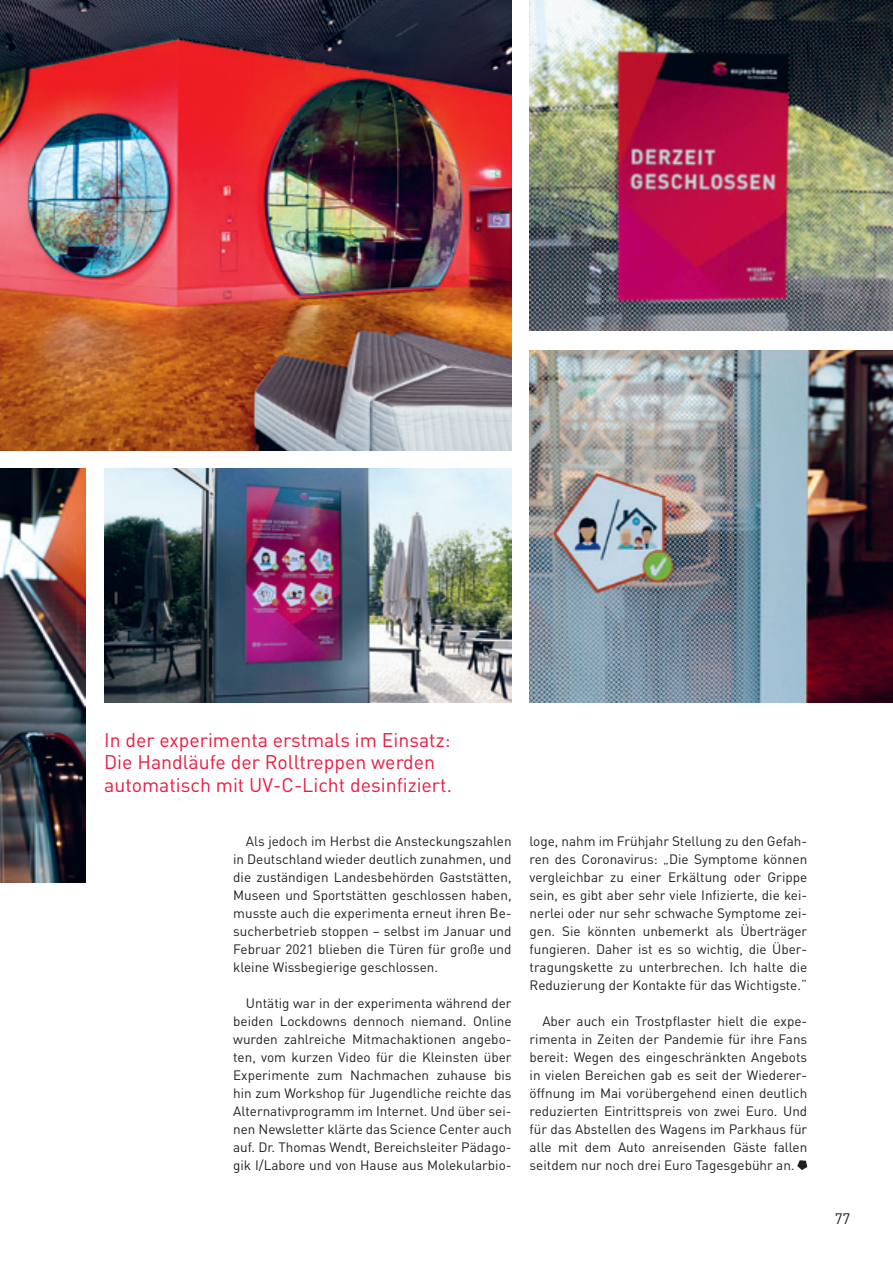
<style>
.page{position:relative;width:893px;height:1263px;background:#fff}
.page>*{position:absolute;margin:0;border:0;box-sizing:border-box;transform-origin:0 0}
.t1{font:19.5px/22.5px "DIN";color:#ed1a40}
.t2{font:15px "DIN";color:#231f20}
.t3{font:13.5px/18px "DIN";color:#231f20;text-align:justify}
</style>
<div class="page">
<img style="left:0;top:0;width:512px;height:450px">
<img style="left:0;top:468px;width:85px;height:414px">
<img style="left:530px;top:0;width:363px;height:331px">
<img style="left:530px;top:350px;width:363px;height:352px">
<img style="left:104px;top:468px;width:408px;height:234px">
<svg style="left:797px;top:1160px;width:10px;height:10px"></svg>
<p class="t1" style="left:104px;top:728px;width:349px">In der experimenta erstmals im Einsatz:<br>Die Handläufe der Rolltreppen werden automatisch mit UV-C-Licht desinfiziert.</p>
<p class="t3" style="left:233px;top:832px;width:280px;text-indent:13px">Als jedoch im Herbst die Ansteckungszahlen in Deutschland wieder deutlich zunahmen, und die zuständigen Landesbehörden Gaststätten, Museen und Sportstätten geschlossen haben, musste auch die experimenta erneut ihren Be&shy;sucherbetrieb stoppen – selbst im Januar und Februar 2021 blieben die Türen für große und kleine Wissbegierige geschlossen.</p>
<p class="t3" style="left:233px;top:994px;width:280px;text-indent:13px">Untätig war in der experimenta während der beiden Lockdowns dennoch niemand. Online wurden zahlreiche Mitmachaktionen angebo&shy;ten, vom kurzen Video für die Kleinsten über Experimente zum Nachmachen zuhause bis hin zum Workshop für Jugendliche reichte das Alternativprogramm im Internet. Und über sei&shy;nen Newsletter klärte das Science Center auch auf. Dr. Thomas Wendt, Bereichsleiter Pädago&shy;gik I/Labore und von Hause aus Molekularbio-</p>
<p class="t3" style="left:530px;top:832px;width:279px">loge, nahm im Frühjahr Stellung zu den Gefah&shy;ren des Coronavirus: „Die Symptome können vergleichbar zu einer Erkältung oder Grippe sein, es gibt aber sehr viele Infizierte, die kei&shy;nerlei oder nur sehr schwache Symptome zei&shy;gen. Sie könnten unbemerkt als Überträger fungieren. Daher ist es so wichtig, die Über&shy;tragungskette zu unterbrechen. Ich halte die Reduzierung der Kontakte für das Wichtigste.“</p>
<p class="t3" style="left:530px;top:1012px;width:279px;text-indent:13px">Aber auch ein Trostpflaster hielt die expe&shy;rimenta in Zeiten der Pandemie für ihre Fans bereit: Wegen des eingeschränkten Angebots in vielen Bereichen gab es seit der Wiederer&shy;öffnung im Mai vorübergehend einen deutlich reduzierten Eintrittspreis von zwei Euro. Und für das Abstellen des Wagens im Parkhaus für alle mit dem Auto anreisenden Gäste fallen seitdem nur noch drei Euro Tagesgebühr an.</p>
<p class="t2" style="left:835px;top:1209px;width:17px">77</p>
</div>
